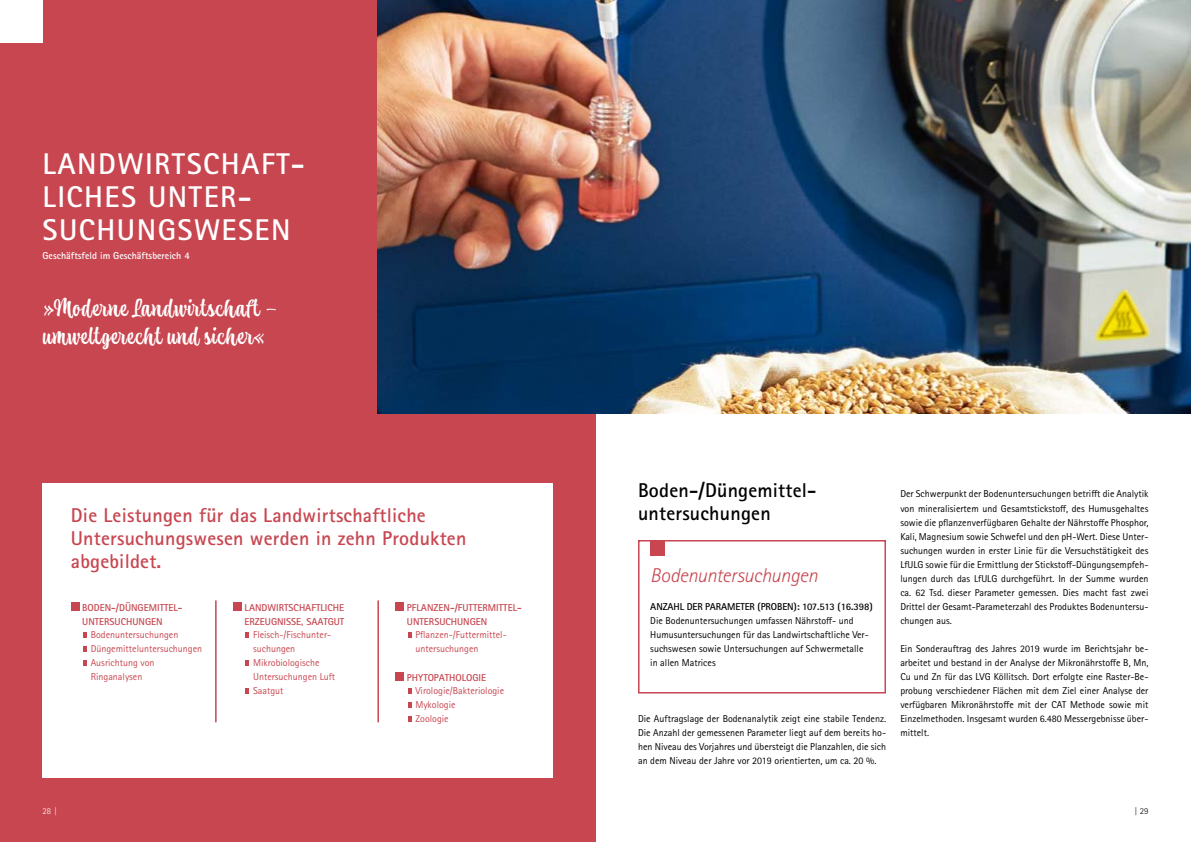
<style>
.page{position:relative;width:1191px;height:842px;background:#fff}
.page>*{position:absolute;margin:0;border:0;box-sizing:border-box;transform-origin:0 0}
.t1{font:700 30px/33px "Rotis Sans Serif Pro";letter-spacing:.05em;color:#fff}
.P-Zitate{font:23px "Atocha";letter-spacing:.045em;color:#fff}
.H3-Kapitelüberschrif{font:700 20px/23px "Rotis Sans Serif Std";letter-spacing:.01em;color:#c74650}
.H3-Kapitelüberschrif-2{font:700 20px/23px "Rotis Sans Serif Std";letter-spacing:.01em;color:#000}
.P-Zitate-2{font:italic 300 20px "Rotis Sans Serif Std";letter-spacing:-.015em;color:#c74650}
.P-Fliesstext{font:10px/14px "Rotis Sans Serif Pro";color:#000;text-align:justify}
.P-Fliesstext-2{font:10px/14px "Rotis Sans Serif Pro";color:#c74650}
.P-Fliesstext-3{font:700 10px/14px "Rotis Sans Serif Pro";color:#c74650}
.P-Fliesstext-4{font:700 10px "Rotis Sans Serif Pro";letter-spacing:-.01em;color:#000}
.P-Fliesstext-5{font:700 10px "Rotis Sans Serif Pro";color:#fff}
.t2{font:300 9px "Rotis Sans Serif Std";color:#000}
.t3{font:300 9px "Rotis Sans Serif Std";color:#fff}
</style>
<div class="page">
<div style="left:0;top:0;width:595px;height:842px;background:#c74650"></div>
<div style="left:638px;top:540px;width:248px;height:153px;background:#fff;border:2px solid #c74650"></div>
<div style="left:650px;top:541px;width:14px;height:14px;background:#c74650"></div>
<div style="left:43px;top:483px;width:510px;height:294px;background:#fff"></div>
<img style="left:378px;top:0;width:813px;height:413px">
<div style="left:395px;top:602px;width:9px;height:8px;background:#c74650"></div>
<svg style="left:408px;top:632px;width:3px;height:5px"></svg>
<div style="left:395px;top:672px;width:9px;height:8px;background:#c74650"></div>
<svg style="left:408px;top:688px;width:3px;height:5px"></svg>
<svg style="left:408px;top:702px;width:3px;height:5px"></svg>
<svg style="left:408px;top:716px;width:3px;height:5px"></svg>
<div style="left:71px;top:602px;width:8px;height:8px;background:#c74650"></div>
<svg style="left:84px;top:632px;width:3px;height:5px"></svg>
<svg style="left:84px;top:646px;width:3px;height:5px"></svg>
<svg style="left:84px;top:660px;width:3px;height:5px"></svg>
<div style="left:233px;top:602px;width:9px;height:8px;background:#c74650"></div>
<svg style="left:246px;top:632px;width:3px;height:5px"></svg>
<svg style="left:246px;top:660px;width:3px;height:5px"></svg>
<svg style="left:246px;top:688px;width:3px;height:5px"></svg>
<hr style="left:215px;top:600px;width:2px;height:122px;background:#c74650">
<hr style="left:377px;top:600px;width:2px;height:122px;background:#c74650">
<div style="left:0;top:0;width:43px;height:43px;background:#fff"></div>
<h2 class="t1" style="left:43px;top:147px;width:264px">LANDWIRTSCHAFT-<br>LICHES UNTER-<br>SUCHUNGSWESEN</h2>
<p class="P-Fliesstext-5" style="left:43px;top:249px;width:149px">Geschäftsfeld im Geschäftsbereich 4</p>
<p class="P-Zitate" style="left:43px;top:292px;width:236px">»Moderne Landwirtschaft -</p>
<p class="P-Zitate" style="left:43px;top:320px;width:223px">umweltgerecht und sicher«</p>
<h3 class="H3-Kapitelüberschrif" style="left:71px;top:503px;width:397px">Die Leistungen für das Landwirtschaftliche<br>Untersuchungswesen werden in zehn Produkten abgebildet.</h3>
<p class="P-Fliesstext-3" style="left:407px;top:600px;width:116px">PFLANZEN-/FUTTERMITTEL-<br>UNTERSUCHUNGEN</p>
<p class="P-Fliesstext-2" style="left:415px;top:627px;width:93px">Pflanzen-/Futtermittel&shy;untersuchungen</p>
<p class="P-Fliesstext-3" style="left:407px;top:670px;width:81px">PHYTOPATHOLOGIE</p>
<p class="P-Fliesstext-2" style="left:415px;top:683px;width:90px">Virologie/Bakteriologie</p>
<p class="P-Fliesstext-2" style="left:415px;top:697px;width:42px">Mykologie</p>
<p class="P-Fliesstext-2" style="left:415px;top:711px;width:35px">Zoologie</p>
<p class="P-Fliesstext-3" style="left:82px;top:600px;width:102px">BODEN-/DÜNGEMITTEL-<br>UNTERSUCHUNGEN</p>
<p class="P-Fliesstext-2" style="left:91px;top:627px;width:89px">Bodenuntersuchungen</p>
<p class="P-Fliesstext-2" style="left:91px;top:641px;width:113px">Düngemitteluntersuchungen</p>
<p class="P-Fliesstext-2" style="left:91px;top:655px;width:65px">Ausrichtung von<br>Ringanalysen</p>
<p class="P-Fliesstext-3" style="left:244px;top:600px;width:101px">LANDWIRTSCHAFTLICHE<br>ERZEUGNISSE, SAATGUT</p>
<p class="P-Fliesstext-2" style="left:253px;top:627px;width:79px">Fleisch-/Fischunter&shy;suchungen</p>
<p class="P-Fliesstext-2" style="left:253px;top:655px;width:84px">Mikrobiologische<br>Untersuchungen Luft</p>
<p class="P-Fliesstext-2" style="left:253px;top:683px;width:32px">Saatgut</p>
<p class="t3" style="left:43px;top:806px;width:16px">28 |</p>
<h3 class="H3-Kapitelüberschrif-2" style="left:638px;top:479px;width:180px">Boden-/Düngemittel&shy;untersuchungen</h3>
<p class="P-Zitate-2" style="left:650px;top:563px;width:169px">Bodenuntersuchungen</p>
<p class="P-Fliesstext-4" style="left:650px;top:600px;width:224px">ANZAHL DER PARAMETER (PROBEN): 107.513 (16.398)</p>
<p class="P-Fliesstext" style="left:650px;top:613px;width:220px;text-align:left">Die Bodenuntersuchungen umfassen Nährstoff- und Humusuntersuchungen für das Landwirtschaftliche Ver&shy;suchswesen sowie Untersuchungen auf Schwermetalle in allen Matrices</p>
<p class="P-Fliesstext" style="left:638px;top:711px;width:250px">Die Auftragslage der Bodenanalytik zeigt eine stabile Tendenz.<br>Die Anzahl der gemessenen Parameter liegt auf dem bereits ho&shy;hen Niveau des Vorjahres und übersteigt die Planzahlen, die sich an dem Niveau der Jahre vor 2019 orientierten, um ca. 20 %.</p>
<p class="P-Fliesstext" style="left:900px;top:487px;width:250px">Der Schwerpunkt der Bodenuntersuchungen betrifft die Analytik von mineralisiertem und Gesamtstickstoff, des Humusgehaltes sowie die pflanzenverfügbaren Gehalte der Nährstoffe Phosphor, Kali, Magnesium sowie Schwefel und den pH-Wert. Diese Unter&shy;suchungen wurden in erster Linie für die Versuchstätigkeit des LfULG sowie für die Ermittlung der Stickstoff-Düngungsempfeh&shy;lungen durch das LfULG durchgeführt. In der Summe wurden ca. 62 Tsd. dieser Parameter gemessen. Dies macht fast zwei Drittel der Gesamt-Parameterzahl des Produktes Bodenuntersu&shy;chungen aus.</p>
<p class="P-Fliesstext" style="left:900px;top:641px;width:250px">Ein Sonderauftrag des Jahres 2019 wurde im Berichtsjahr be&shy;arbeitet und bestand in der Analyse der Mikronährstoffe B, Mn, Cu und Zn für das LVG Köllitsch. Dort erfolgte eine Raster-Be&shy;probung verschiedener Flächen mit dem Ziel einer Analyse der verfügbaren Mikronährstoffe mit der CAT Methode sowie mit Einzelmethoden. Insgesamt wurden 6.480 Messergebnisse über&shy;mittelt.</p>
<p class="t2" style="left:1134px;top:806px;width:15px">| 29</p>
</div>
